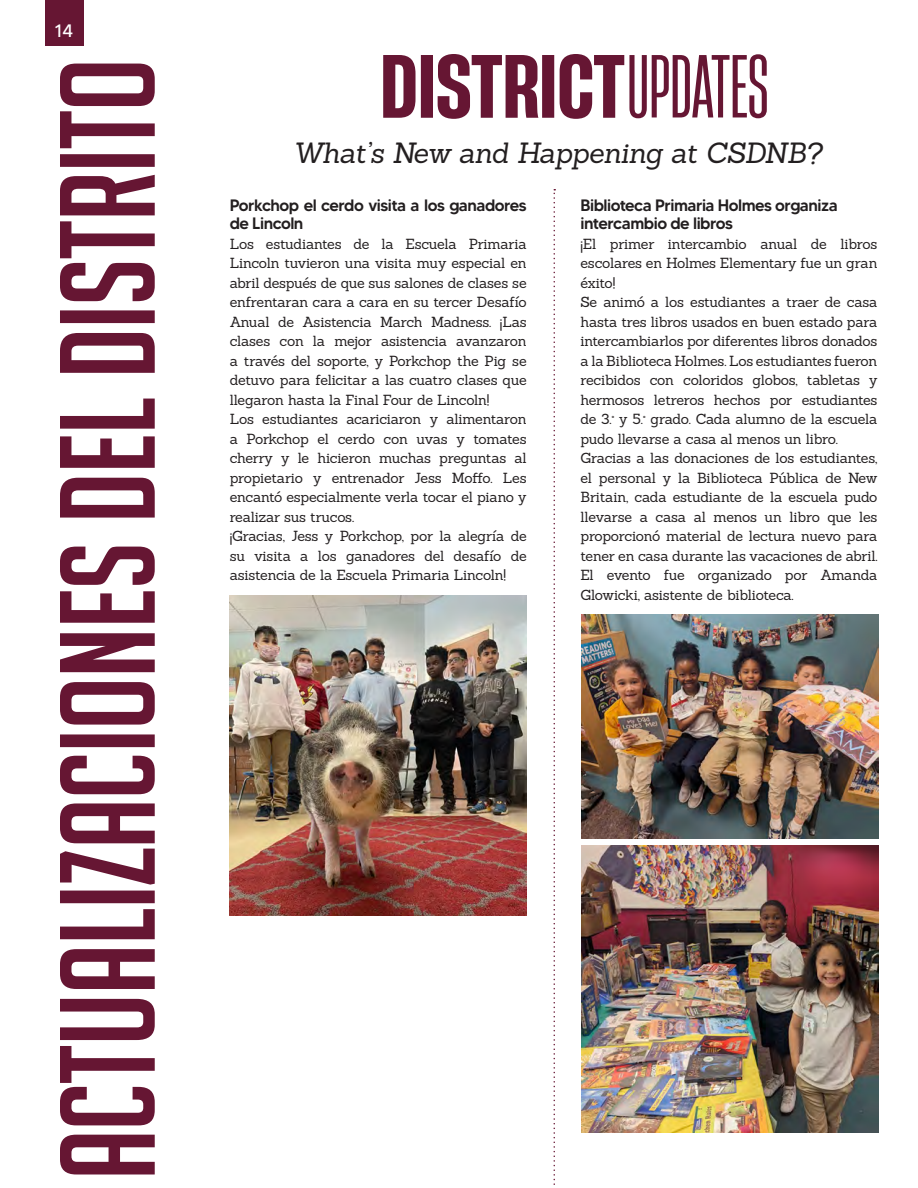
<style>
.page{position:relative;width:918px;height:1188px;background:#fff}
.page>*{position:absolute;margin:0;border:0;box-sizing:border-box;transform-origin:0 0}
.t1{font:italic 28.5px "Sanchez";letter-spacing:-.025em;color:#231f20}
.t2{font:18px "MADETOMMY";color:#fff}
.t3{font:500 16.5px/18px "MADETOMMY";letter-spacing:-.03em;color:#231f20}
.t4{font:14.25px/19.5px "Sanchez";letter-spacing:-.015em;color:#231f20;text-align:justify}
</style>
<div class="page">
<svg style="left:383px;top:54px;width:384px;height:65px"></svg>
<svg style="left:554px;top:189px;width:1px;height:996px"></svg>
<img style="left:230px;top:596px;width:297px;height:320px">
<img style="left:582px;top:615px;width:297px;height:223px">
<img style="left:582px;top:845px;width:297px;height:287px">
<div style="left:45px;top:0;width:38px;height:46px;background:#661633"></div>
<svg style="left:60px;top:64px;width:95px;height:1110px"></svg>
<p class="t2" style="left:55px;top:20px;width:20px">14</p>
<p class="t1" style="left:293px;top:134px;width:531px">What’s New and Happening at CSDNB?</p>
<p class="t3" style="left:230px;top:196px;width:298px">Porkchop el cerdo visita a los ganadores de Lincoln</p>
<p class="t4" style="left:230px;top:234px;width:299px">Los estudiantes de la Escuela Primaria Lincoln tuvieron una visita muy especial en abril después de que sus salones de clases se enfrentaran cara a cara en su tercer Desafío Anual de Asistencia March Madness. ¡Las clases con la mejor asistencia avanzaron a través del soporte, y Porkchop the Pig se detuvo para felicitar a las cuatro clases que llegaron hasta la Final Four de Lincoln!</p>
<p class="t4" style="left:230px;top:409px;width:299px">Los estudiantes acariciaron y alimentaron a Porkchop el cerdo con uvas y tomates cherry y le hicieron muchas preguntas al propietario y entrenador Jess Moffo. Les encantó especialmente verla tocar el piano y realizar sus trucos.</p>
<p class="t4" style="left:230px;top:526px;width:298px">¡Gracias, Jess y Porkchop, por la alegría de su visita a los ganadores del desafío de asistencia de la Escuela Primaria Lincoln!</p>
<p class="t3" style="left:580px;top:196px;width:259px">Biblioteca Primaria Holmes organiza intercambio de libros</p>
<p class="t4" style="left:580px;top:234px;width:299px">¡El primer intercambio anual de libros escolares en Holmes Elementary fue un gran éxito!</p>
<p class="t4" style="left:580px;top:292px;width:299px">Se animó a los estudiantes a traer de casa hasta tres libros usados en buen estado para intercambiarlos por diferentes libros donados a la Biblioteca Holmes. Los estudiantes fueron recibidos con coloridos globos, tabletas y hermosos letreros hechos por estudiantes de 3.° y 5.° grado. Cada alumno de la escuela pudo llevarse a casa al menos un libro.</p>
<p class="t4" style="left:580px;top:448px;width:299px">Gracias a las donaciones de los estudiantes, el personal y la Biblioteca Pública de New Britain, cada estudiante de la escuela pudo llevarse a casa al menos un libro que les proporcionó material de lectura nuevo para tener en casa durante las vacaciones de abril.</p>
<p class="t4" style="left:580px;top:565px;width:299px">El evento fue organizado por Amanda<br>Glowicki, asistente de biblioteca.</p>
</div>
